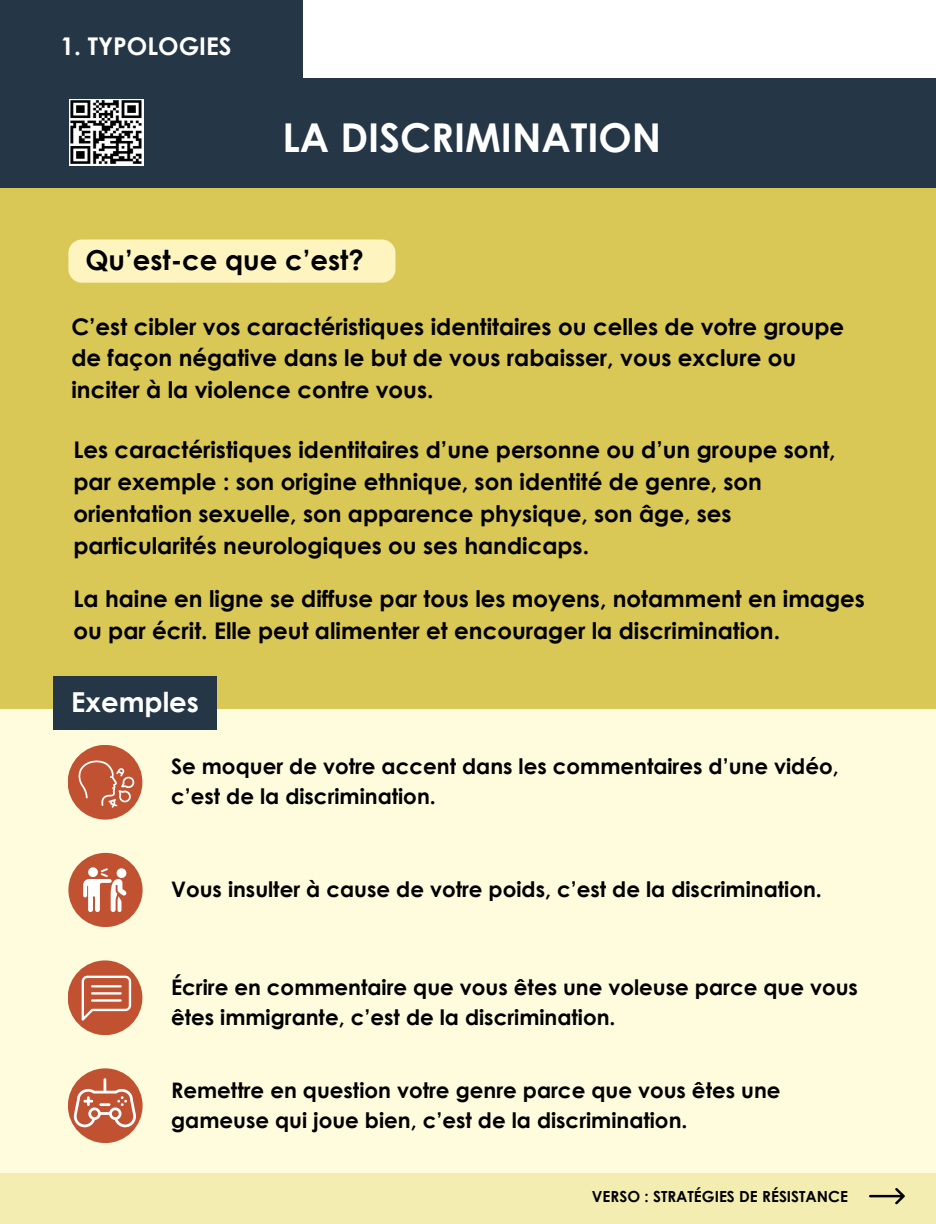
<style>
.page{position:relative;width:936px;height:1224px;background:#fffcde}
.page>*{position:absolute;margin:0;border:0;box-sizing:border-box;transform-origin:0 0}
.t1{font:700 39.8px "Century Gothic";color:#fff}
.t2{font:700 27.6px "Century Gothic";color:#000}
.t3{font:700 27.6px "Century Gothic";color:#fff}
.t4{font:700 24.4px "Century Gothic";color:#fff}
.t5{font:700 23px/32.2px "Century Gothic";color:#000}
.t6{font:700 21.4px/29.8px "Century Gothic";color:#000}
.t7{font:700 15.2px "Century Gothic";color:#000}
</style>
<div class="page">
<div style="left:0;top:188px;width:936px;height:521px;background:#d9c756"></div>
<div style="left:68px;top:745px;width:74px;height:75px;background:#c05131;border-radius:50%"></div>
<div style="left:68px;top:853px;width:75px;height:74px;background:#c05131;border-radius:50%"></div>
<div style="left:54px;top:676px;width:163px;height:54px;background:#253746"></div>
<div style="left:68px;top:960px;width:74px;height:75px;background:#c05131;border-radius:50%"></div>
<div style="left:68px;top:1068px;width:75px;height:75px;background:#c05131;border-radius:50%"></div>
<div style="left:0;top:0;width:936px;height:78px;background:#fff"></div>
<div style="left:0;top:78px;width:936px;height:109px;background:#253746"></div>
<div style="left:68px;top:239px;width:328px;height:44px;background:#fdf4bf;border-radius:14px"></div>
<div style="left:0;top:0;width:303px;height:82px;background:#253746"></div>
<div style="left:0;top:1173px;width:936px;height:50px;background:#f3edb1"></div>
<img style="left:70px;top:100px;width:73px;height:66px">
<svg style="left:869px;top:1188px;width:36px;height:16px"></svg>
<svg style="left:83px;top:867px;width:44px;height:45px"></svg>
<svg style="left:82px;top:976px;width:49px;height:45px"></svg>
<svg style="left:73px;top:1078px;width:63px;height:49px"></svg>
<svg style="left:78px;top:760px;width:56px;height:48px"></svg>
<p class="t4" style="left:60px;top:30px;width:173px">1. TYPOLOGIES</p>
<h1 class="t1" style="left:282px;top:112px;width:380px">LA DISCRIMINATION</h1>
<p class="t2" style="left:85px;top:242px;width:280px">Qu’est-ce que c’est?</p>
<p class="t5" style="left:71px;top:310px;width:774px;line-height:31.4px">C’est cibler vos caractéristiques identitaires ou celles de votre groupe de façon négative dans le but de vous rabaisser, vous exclure ou inciter à la violence contre vous.</p>
<p class="t5" style="left:73px;top:432px;width:764px">Les caractéristiques identitaires d’une personne ou d’un groupe sont, par exemple : son origine ethnique, son identité de genre, son orientation sexuelle, son apparence physique, son âge, ses particularités neurologiques ou ses handicaps.</p>
<p class="t5" style="left:73px;top:582px;width:793px">La haine en ligne se diffuse par tous les moyens, notamment en images ou par écrit. Elle peut alimenter et encourager la discrimination.</p>
<p class="t3" style="left:71px;top:684px;width:129px">Exemples</p>
<p class="t6" style="left:171px;top:751px;width:669px">Se moquer de votre accent dans les commentaires d’une vidéo, c’est de la discrimination.</p>
<p class="t6" style="left:171px;top:874px;width:652px">Vous insulter à cause de votre poids, c’est de la discrimination.</p>
<p class="t6" style="left:171px;top:972px;width:688px">Écrire en commentaire que vous êtes une voleuse parce que vous êtes immigrante, c’est de la discrimination.</p>
<p class="t6" style="left:171px;top:1074px;width:611px">Remettre en question votre genre parce que vous êtes une gameuse qui joue bien, c’est de la discrimination.</p>
<p class="t7" style="left:592px;top:1187px;width:258px">VERSO : STRATÉGIES DE RÉSISTANCE</p>
</div>
